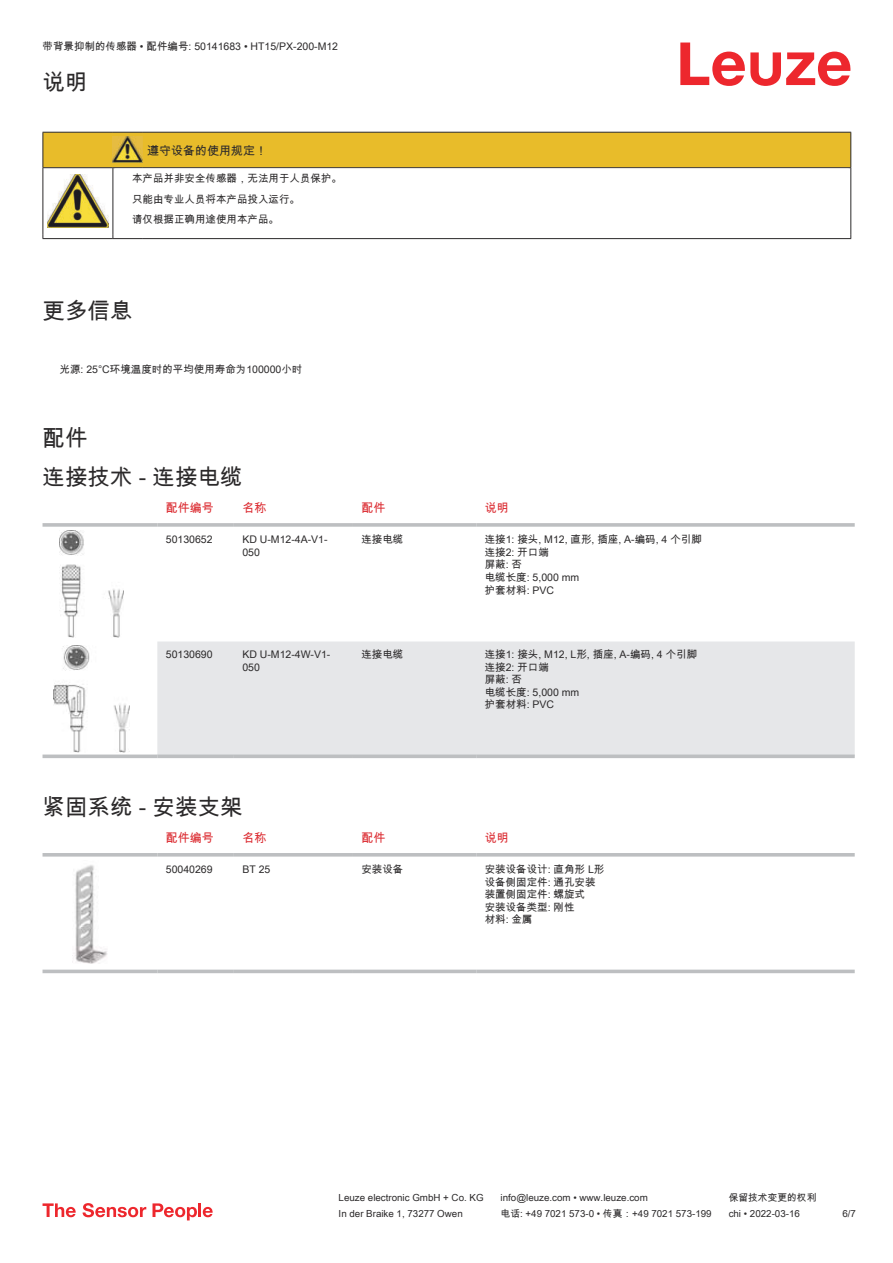
<style>
.page{position:relative;width:893px;height:1263px;background:#fff}
.page>*{position:absolute;margin:0;border:0;box-sizing:border-box;transform-origin:0 0}
.t1{font:22.5px/38.7px "Arial Unicode MS";color:#2b292a}
.t2{font:12px "Arial Unicode MS";color:#db2a30}
.t3{font:12px "Arial Unicode MS";color:#2b292a}
.t4{font:10.5px/12.6px "Arial Unicode MS";color:#2b292a}
.t5{font:9.75px "Arial Unicode MS";color:#2b292a}
</style>
<div class="page">
<svg style="left:680px;top:43px;width:170px;height:43px"></svg>
<div style="left:157px;top:641px;width:698px;height:113px;background:#e6e7e9"></div>
<svg style="left:43px;top:523px;width:114px;height:4px"></svg>
<hr style="left:157px;top:523px;width:77px;height:4px;background:#c5c6c8">
<svg style="left:234px;top:523px;width:119px;height:4px"></svg>
<svg style="left:353px;top:523px;width:123px;height:4px"></svg>
<hr style="left:476px;top:523px;width:379px;height:4px;background:#c5c6c8">
<svg style="left:43px;top:754px;width:114px;height:4px"></svg>
<svg style="left:157px;top:754px;width:77px;height:4px"></svg>
<svg style="left:234px;top:754px;width:119px;height:4px"></svg>
<svg style="left:353px;top:754px;width:123px;height:4px"></svg>
<svg style="left:476px;top:754px;width:379px;height:4px;background:#c2c4c6"></svg>
<img style="left:59px;top:531px;width:65px;height:106px">
<img style="left:54px;top:646px;width:75px;height:106px">
<svg style="left:43px;top:856px;width:812px;height:118px"></svg>
<hr style="left:43px;top:853px;width:114px;height:3px;background:#bdbfc1">
<hr style="left:157px;top:853px;width:77px;height:3px;background:#bdbfc1">
<hr style="left:234px;top:853px;width:119px;height:3px;background:#bdbfc1">
<hr style="left:353px;top:853px;width:123px;height:3px;background:#bdbfc1">
<hr style="left:476px;top:853px;width:379px;height:3px;background:#bdbfc1">
<hr style="left:43px;top:970px;width:114px;height:3px;background:#bdbfc1">
<hr style="left:157px;top:970px;width:77px;height:3px;background:#bdbfc1">
<hr style="left:234px;top:970px;width:119px;height:3px;background:#bdbfc1">
<hr style="left:353px;top:970px;width:123px;height:3px;background:#bdbfc1">
<hr style="left:476px;top:970px;width:379px;height:3px;background:#bdbfc1">
<img style="left:73px;top:861px;width:37px;height:106px">
<svg style="left:43px;top:1203px;width:33px;height:14px"></svg>
<svg style="left:83px;top:1203px;width:63px;height:14px"></svg>
<svg style="left:153px;top:1203px;width:44px;height:17px"></svg>
<hr style="left:198px;top:1203px;width:3px;height:14px;background:#ed272d">
<svg style="left:203px;top:1207px;width:10px;height:10px"></svg>
<hr style="left:43px;top:238px;width:70px;height:1px;background:#2b292a">
<hr style="left:113px;top:238px;width:30px;height:1px;background:#2b292a">
<hr style="left:143px;top:238px;width:708px;height:1px;background:#2b292a">
<svg style="left:43px;top:132px;width:808px;height:106px"></svg>
<p class="t4" style="left:43px;top:40px;width:297px">带背景抑制的传感器 • 配件编号: 50141683 • HT15/PX-200-M12</p>
<h1 class="t1" style="left:43px;top:62px;width:46px">说明</h1>
<p class="t3" style="left:147px;top:142px;width:121px">遵守设备的使用规定！</p>
<p class="t4" style="left:132px;top:168px;width:211px;line-height:20.2px">本产品并非安全传感器，无法用于人员保护。只能由专业人员将本产品投入运行。<br>请仅根据正确用途使用本产品。</p>
<h1 class="t1" style="left:43px;top:291px;width:91px">更多信息</h1>
<p class="t4" style="left:60px;top:363px;width:244px">光源: 25°C环境温度时的平均使用寿命为100000小时</p>
<h1 class="t1" style="left:43px;top:418px;width:202px">配件<br>连接技术 - 连接电缆</h1>
<p class="t2" style="left:166px;top:499px;width:49px">配件编号</p>
<p class="t2" style="left:242px;top:499px;width:25px">名称</p>
<p class="t2" style="left:361px;top:499px;width:25px">配件</p>
<p class="t2" style="left:485px;top:499px;width:25px">说明</p>
<p class="t4" style="left:166px;top:533px;width:48px">50130652</p>
<p class="t4" style="left:242px;top:533px;width:87px">KD U-M12-4A-V1-<br>050</p>
<p class="t4" style="left:361px;top:533px;width:43px">连接电缆</p>
<p class="t4" style="left:485px;top:533px;width:219px">连接1: 接头, M12, 直形, 插座, A-编码, 4 个引脚连接2: 开口端<br>屏蔽: 否<br>电缆长度: 5,000 mm<br>护套材料: PVC</p>
<p class="t4" style="left:166px;top:648px;width:48px">50130690</p>
<p class="t4" style="left:242px;top:648px;width:90px">KD U-M12-4W-V1-<br>050</p>
<p class="t4" style="left:361px;top:648px;width:43px">连接电缆</p>
<p class="t4" style="left:485px;top:648px;width:214px">连接1: 接头, M12, L形, 插座, A-编码, 4 个引脚连接2: 开口端<br>屏蔽: 否<br>电缆长度: 5,000 mm<br>护套材料: PVC</p>
<h1 class="t1" style="left:43px;top:787px;width:202px">紧固系统 - 安装支架</h1>
<p class="t2" style="left:166px;top:829px;width:49px">配件编号</p>
<p class="t2" style="left:242px;top:829px;width:25px">名称</p>
<p class="t2" style="left:361px;top:829px;width:25px">配件</p>
<p class="t2" style="left:485px;top:829px;width:25px">说明</p>
<p class="t4" style="left:166px;top:863px;width:48px">50040269</p>
<p class="t4" style="left:242px;top:863px;width:30px">BT 25</p>
<p class="t4" style="left:361px;top:863px;width:43px">安装设备</p>
<p class="t4" style="left:485px;top:863px;width:121px">安装设备设计: 直角形 L形设备侧固定件: 通孔安装装置侧固定件: 螺旋式<br>安装设备类型: 刚性<br>材料: 金属</p>
<p class="t5" style="left:339px;top:1191px;width:146px">Leuze electronic GmbH + Co. KG</p>
<p class="t5" style="left:501px;top:1191px;width:149px">info@leuze.com • www.leuze.com</p>
<p class="t5" style="left:729px;top:1191px;width:89px">保留技术变更的权利</p>
<p class="t5" style="left:339px;top:1206px;width:126px">In der Braike 1, 73277 Owen</p>
<p class="t5" style="left:501px;top:1206px;width:212px">电话: +49 7021 573-0 • 传真：+49 7021 573-199</p>
<p class="t5" style="left:729px;top:1206px;width:73px">chi • 2022-03-16</p>
<p class="t5" style="left:842px;top:1206px;width:15px">6 /7</p>
</div>
